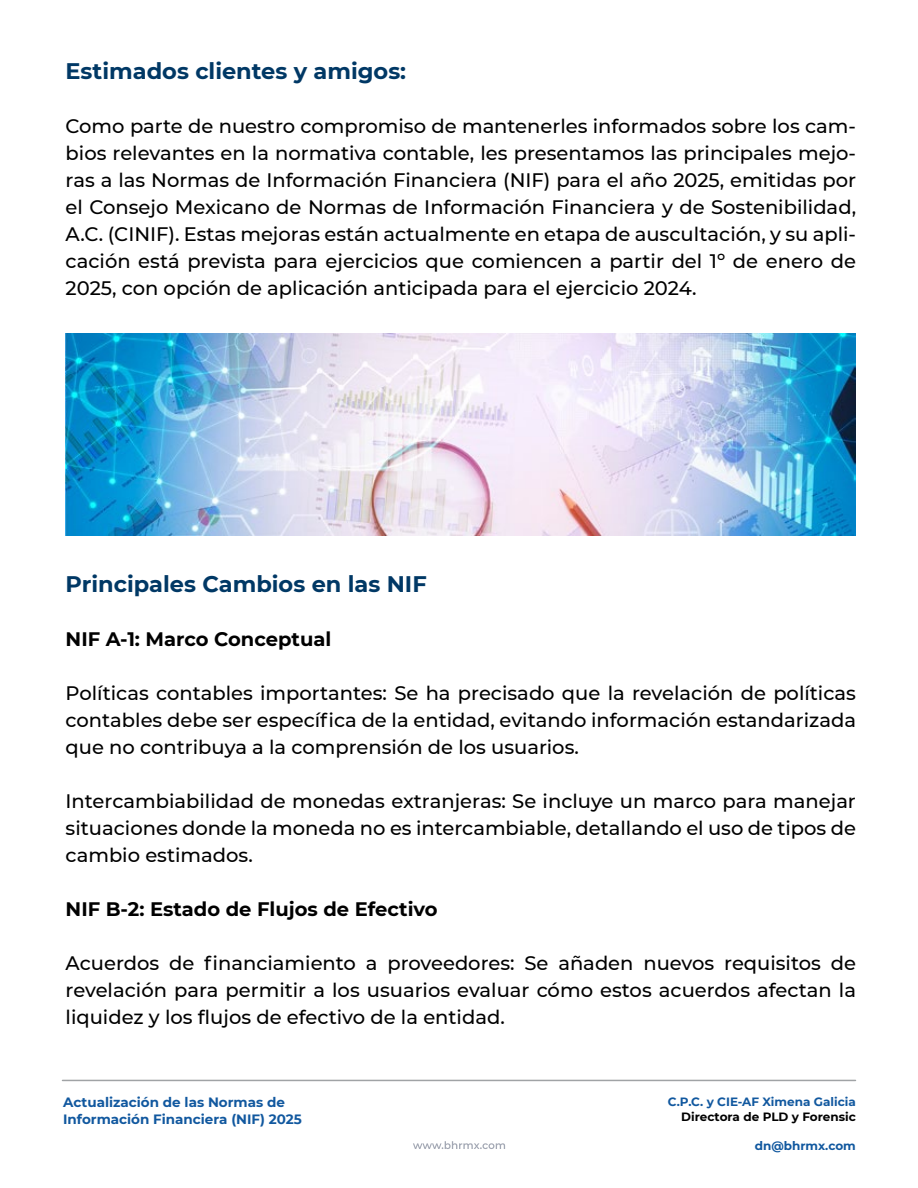
<style>
.page{position:relative;width:918px;height:1188px;background:#fff}
.page>*{position:absolute;margin:0;border:0;box-sizing:border-box;transform-origin:0 0}
.t1{font:700 22.5px "Montserrat";color:#003865}
.t2{font:500 19.5px/27px "Montserrat";color:#000;text-align:justify}
.t3{font:700 19.5px "Montserrat";color:#000}
.t4{font:700 13.5px/16.2px "Montserrat";color:#11589f}
.t5{font:700 12px "Montserrat";color:#11589f}
.t6{font:700 12px "Montserrat";color:#000}
</style>
<div class="page">
<hr style="left:62px;top:1080px;width:794px;height:1px;background:#a0a3a5">
<svg style="left:413px;top:1141px;width:92px;height:8px"></svg>
<img style="left:66px;top:333px;width:789px;height:202px">
<p class="t1" style="left:66px;top:54px;width:342px">Estimados clientes y amigos:</p>
<p class="t2" style="left:66px;top:111px;width:792px">Como parte de nuestro compromiso de mantenerles informados sobre los cam&shy;bios relevantes en la normativa contable, les presentamos las principales mejo&shy;ras a las Normas de Información Financiera (NIF) para el año 2025, emitidas por el Consejo Mexicano de Normas de Información Financiera y de Sostenibilidad, A.C. (CINIF). Estas mejoras están actualmente en etapa de auscultación, y su apli&shy;cación está prevista para ejercicios que comiencen a partir del 1º de enero de 2025, con opción de aplicación anticipada para el ejercicio 2024.</p>
<p class="t1" style="left:66px;top:567px;width:363px">Principales Cambios en las NIF</p>
<p class="t3" style="left:66px;top:625px;width:267px">NIF A-1: Marco Conceptual</p>
<p class="t2" style="left:66px;top:678px;width:792px">Políticas contables importantes: Se ha precisado que la revelación de políticas contables debe ser específica de la entidad, evitando información estandarizada que no contribuya a la comprensión de los usuarios.</p>
<p class="t2" style="left:66px;top:786px;width:792px">Intercambiabilidad de monedas extranjeras: Se incluye un marco para manejar situaciones donde la moneda no es intercambiable, detallando el uso de tipos de cambio estimados.</p>
<p class="t3" style="left:66px;top:895px;width:374px">NIF B-2: Estado de Flujos de Efectivo</p>
<p class="t2" style="left:66px;top:948px;width:792px">Acuerdos de financiamiento a proveedores: Se añaden nuevos requisitos de revelación para permitir a los usuarios evaluar cómo estos acuerdos afectan la liquidez y los flujos de efectivo de la entidad.</p>
<p class="t4" style="left:63px;top:1094px;width:240px">Actualización de las Normas de<br>Información Financiera (NIF) 2025</p>
<p class="t5" style="left:668px;top:1094px;width:190px">C.P.C. y CIE-AF Ximena Galicia</p>
<p class="t6" style="left:681px;top:1108px;width:176px">Directora de PLD y Forensic</p>
<p class="t5" style="left:755px;top:1137px;width:102px">dn@bhrmx.com</p>
</div>
